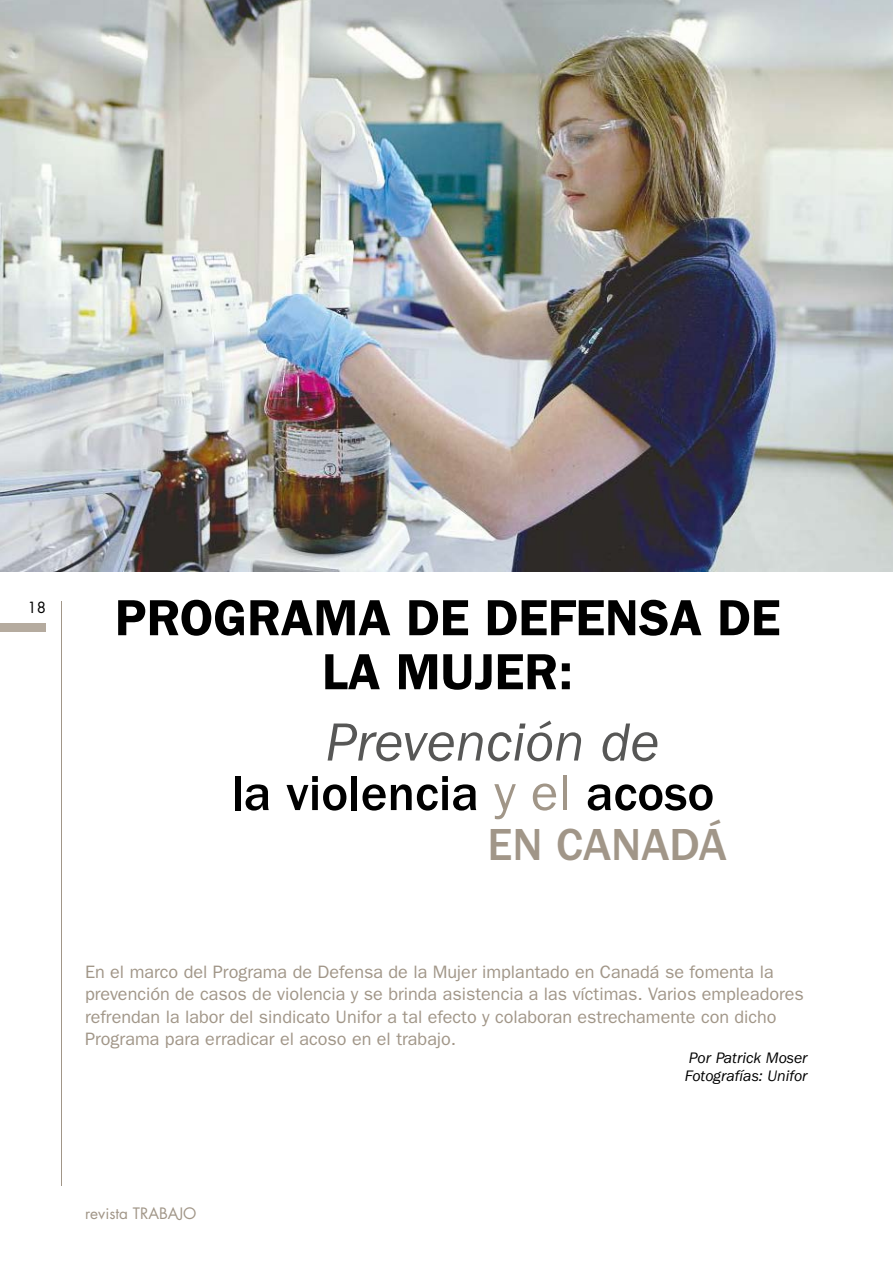
<style>
.page{position:relative;width:893px;height:1263px;background:#fff}
.page>*{position:absolute;margin:0;border:0;box-sizing:border-box;transform-origin:0 0}
.t1{font:italic 55.5px "ITC Franklin Gothic Std";color:#575756}
.t2{font:600 51px/54px "ITC Franklin Gothic Std";color:#000;text-align:center}
.t3{font:500 51px "ITC Franklin Gothic Std";color:#000}
.t4{font:500 46.5px "ITC Franklin Gothic Std";color:#a19688}
.t5{font:18px/22.5px "ITC Franklin Gothic Std";color:#a19688}
.t6{font:italic 15.75px/18px "ITC Franklin Gothic Std";color:#000}
.t7{font:15.3px "Futura Std";color:#a19688}
.t8{font:15px "Futura Std";color:#000}
.s1{font-weight:400;color:#a19688}
</style>
<div class="page">
<div style="left:0;top:623px;width:46px;height:8px;background:#b5ab9f"></div>
<hr style="left:61px;top:601px;width:1px;height:585px;background:#a19688">
<img style="left:0;top:0;width:893px;height:571px">
<p class="t8" style="left:27px;top:597px;width:20px">18</p>
<h2 class="t2" style="left:115px;top:591px;width:667px">PROGRAMA DE DEFENSA DE<br>LA MUJER:</h2>
<h1 class="t1" style="left:325px;top:711px;width:336px">Prevención de</h1>
<h2 class="t3" style="left:231px;top:765px;width:485px">la violencia <span class="s1">y el</span> acoso</h2>
<h3 class="t4" style="left:487px;top:819px;width:241px">EN CANADÁ</h3>
<p class="t5" style="left:85px;top:961px;width:720px">En el marco del Programa de Defensa de la Mujer implantado en Canadá se fomenta la prevención de casos de violencia y se brinda asistencia a las víctimas. Varios empleadores refrendan la labor del sindicato Unifor a tal efecto y colaboran estrechamente con dicho Programa para erradicar el acoso en el trabajo.</p>
<p class="t6" style="left:685px;top:1049px;width:124px">Por Patrick Moser<br>Fotografías: Unifor</p>
<p class="t7" style="left:85px;top:1204px;width:113px">revista TRABAJO</p>
</div>
